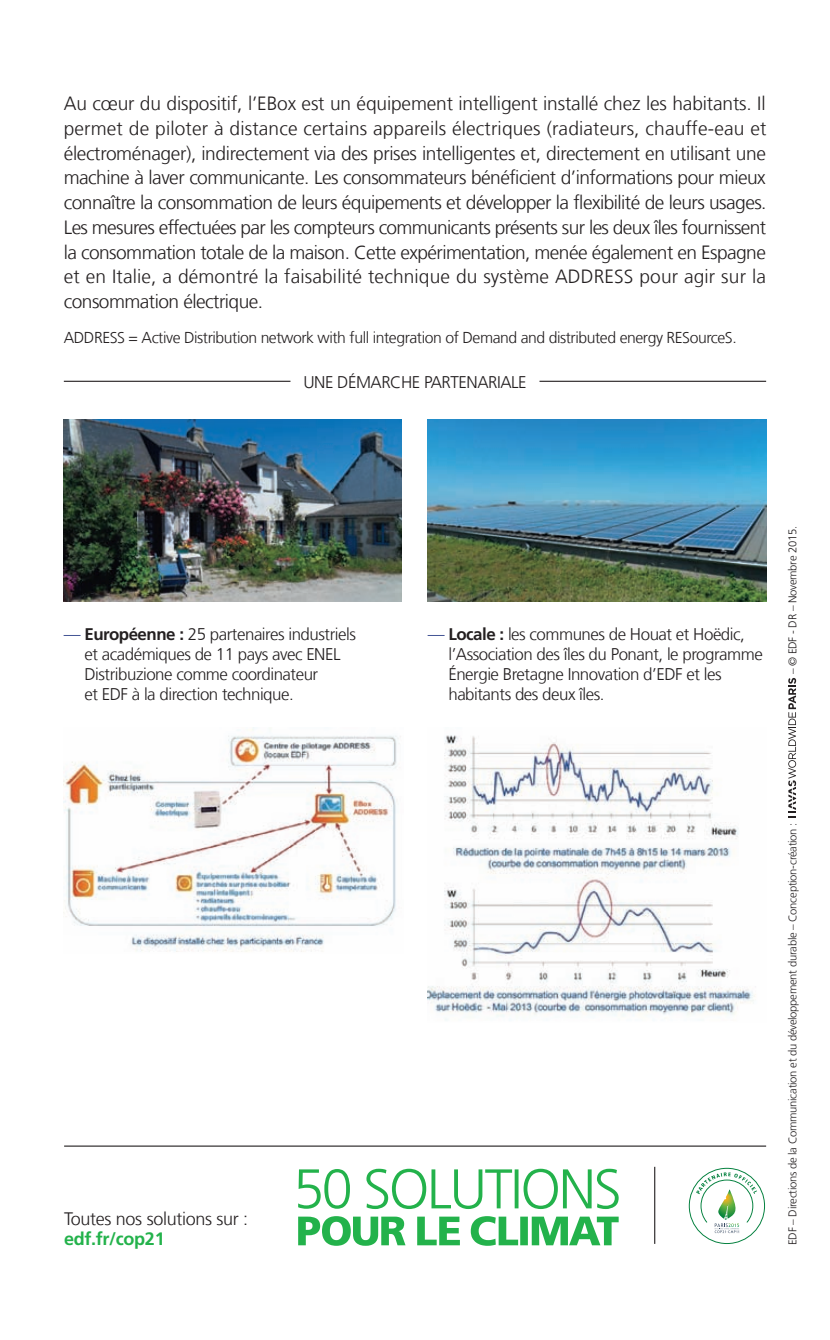
<style>
.page{position:relative;width:830px;height:1340px;background:#fff}
.page>*{position:absolute;margin:0;border:0;box-sizing:border-box;transform-origin:0 0}
.t1{font:300 19.12px/24.8px "Frutiger LT Com";letter-spacing:-.01em;color:#231f20;text-align:justify}
.t2{font:300 18px "Frutiger LT Com";letter-spacing:-.02em;color:#231f20}
.t3{font:700 18px "Frutiger LT Com";letter-spacing:-.02em;color:#23b24b}
.t4{font:300 16.88px/20.2px "Frutiger LT Com";letter-spacing:-.03em;color:#231f20}
.t5{font:300 15.75px "Frutiger LT Com";letter-spacing:-.03em;color:#231f20}
.t6{font:300 11.25px "Frutiger LT Com";letter-spacing:-.025em;color:#231f20}
.s1{color:#182d7c}
.s2{font-weight:700}
</style>
<div class="page">
<hr style="left:64px;top:1145px;width:701px;height:1px;background:#231f20">
<svg style="left:688px;top:1167px;width:77px;height:77px"></svg>
<hr style="left:653px;top:1166px;width:2px;height:77px;background:#231f20">
<svg style="left:298px;top:1216px;width:320px;height:29px"></svg>
<svg style="left:298px;top:1168px;width:320px;height:40px"></svg>
<svg style="left:788px;top:678px;width:7px;height:140px"></svg>
<img style="left:64px;top:727px;width:337px;height:225px">
<img style="left:427px;top:735px;width:329px;height:285px">
<hr style="left:64px;top:381px;width:226px;height:1px;background:#231f20">
<hr style="left:539px;top:381px;width:226px;height:1px;background:#231f20">
<img style="left:64px;top:419px;width:338px;height:182px">
<img style="left:427px;top:419px;width:338px;height:182px">
<p class="t1" style="left:64px;top:91px;width:704px">Au cœur du dispositif, l’EBox est un équipement intelligent installé chez les habitants. Il permet de piloter à distance certains appareils électriques (radiateurs, chauffe-eau et électroménager), indirectement via des prises intelligentes et, directement en utilisant une machine à laver communicante. Les consommateurs bénéficient d’informations pour mieux connaître la consommation de leurs équipements et développer la flexibilité de leurs usages.<br>Les mesures effectuées par les compteurs communicants présents sur les deux îles fournissent la consommation totale de la maison. Cette expérimentation, menée également en Espagne et en Italie, a démontré la faisabilité technique du système ADDRESS pour agir sur la consommation électrique.</p>
<p class="t5" style="left:64px;top:328px;width:674px">ADDRESS = Active Distribution network with full integration of Demand and distributed energy RESourceS.</p>
<p class="t4" style="left:303px;top:372px;width:224px">UNE DÉMARCHE PARTENARIALE</p>
<p class="t4" style="left:84px;top:623px;width:273px;text-indent:-21px"><span class="s1">—</span> <span class="s2">Européenne :</span> 25 partenaires industriels et académiques de 11 pays avec ENEL Distribuzione comme coordinateur<br>et EDF à la direction technique.</p>
<p class="t4" style="left:448px;top:623px;width:316px;text-indent:-21px"><span class="s1">—</span> <span class="s2">Locale :</span> les communes de Houat et Hoëdic, l’Association des îles du Ponant, le programme Énergie Bretagne Innovation d’EDF et les habitants des deux îles.</p>
<p class="t6" style="left:785px;top:674px;width:149px;rotate:-90deg">– © EDF - DR – Novembre 2015.</p>
<p class="t2" style="left:64px;top:1207px;width:185px">Toutes nos solutions sur :</p>
<p class="t3" style="left:64px;top:1228px;width:102px">edf.fr/cop21</p>
<p class="t6" style="left:785px;top:1244px;width:424px;rotate:-90deg">EDF – Directions de la Communication et du développement durable – Conception-création :</p>
</div>
